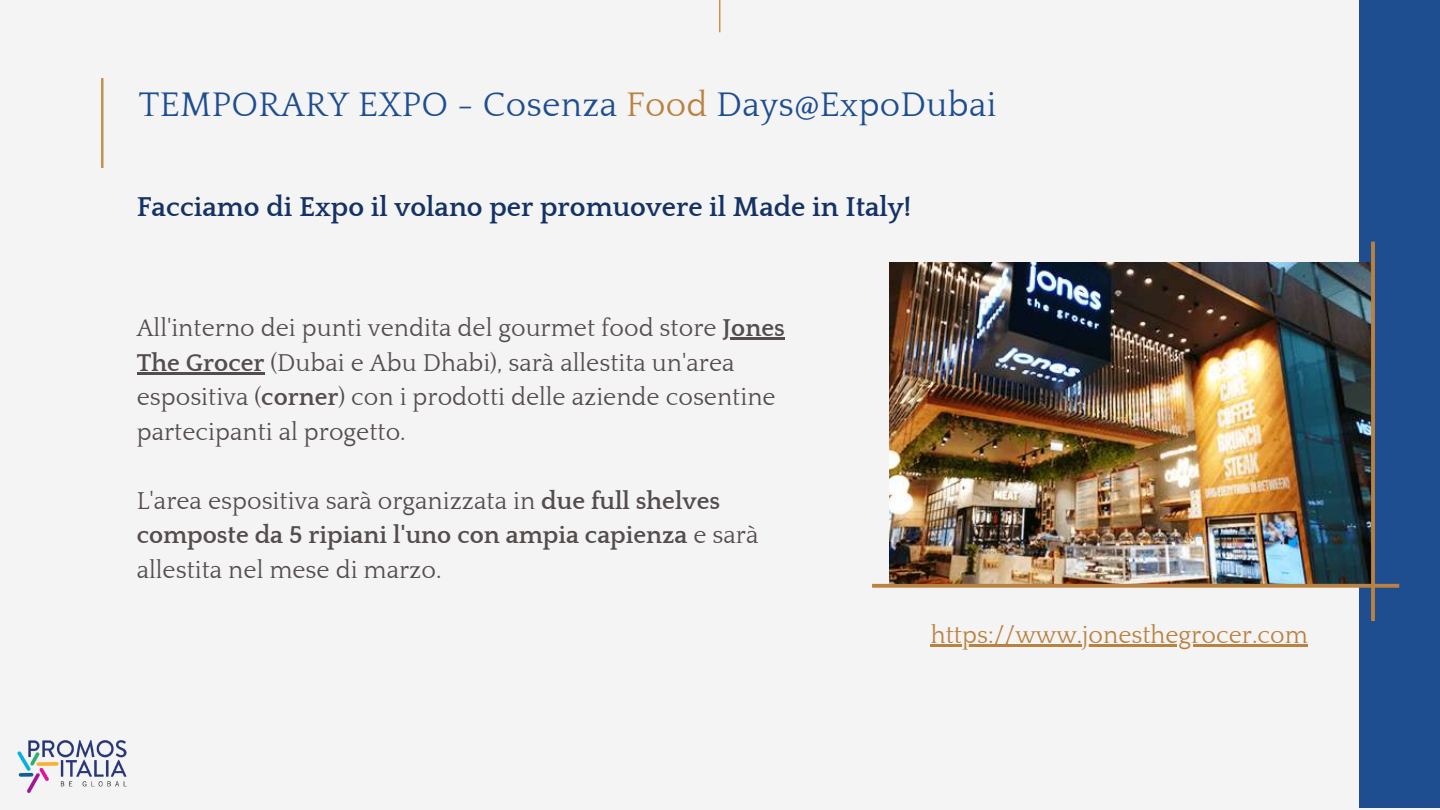
<style>
.page{position:relative;width:1440px;height:810px;background:#f4f4f4}
.page>*{position:absolute;margin:0;border:0;box-sizing:border-box;transform-origin:0 0}
.t1{font:35px "Quattrocento";letter-spacing:.01em;color:#1e4e8f}
.t2{font:700 28px "Quattrocento";color:#143264}
.t3{font:25px/34.5px "Quattrocento";color:#544c4d}
.t4{font:25px "Quattrocento";color:#ba8241}
.s1{color:#ba8241}
.s2{font-weight:700}
</style>
<div class="page">
<svg style="left:719px;top:0;width:1px;height:32px"></svg>
<svg style="left:101px;top:78px;width:3px;height:90px"></svg>
<img style="left:17px;top:740px;width:110px;height:53px">
<div style="left:1359px;top:0;width:81px;height:808px;background:#1e4e8f"></div>
<hr style="left:931px;top:644px;width:377px;height:2px;background:#ba8241">
<hr style="left:723px;top:338px;width:62px;height:2px;background:#544c4d">
<hr style="left:137px;top:372px;width:127px;height:2px;background:#544c4d">
<img style="left:872px;top:242px;width:527px;height:379px">
<h1 class="t1" style="left:139px;top:86px;width:859px">TEMPORARY EXPO - Cosenza <span class="s1">Food</span> Days@ExpoDubai</h1>
<p class="t2" style="left:137px;top:193px;width:776px">Facciamo di Expo il volano per promuovere il Made in Italy!</p>
<p class="t3" style="left:137px;top:311px;width:649px">All'interno dei punti vendita del gourmet food store <span class="s2">Jones The Grocer</span> (Dubai e Abu Dhabi), sarà allestita un'area espositiva (<span class="s2">corner</span>) con i prodotti delle aziende cosentine partecipanti al progetto.</p>
<p class="t3" style="left:137px;top:484px;width:623px">L'area espositiva sarà organizzata in <span class="s2">due full shelves composte da 5 ripiani l'uno con ampia capienza</span> e sarà allestita nel mese di marzo.</p>
<p class="t4" style="left:931px;top:621px;width:379px">https://www.jonesthegrocer.com</p>
</div>
